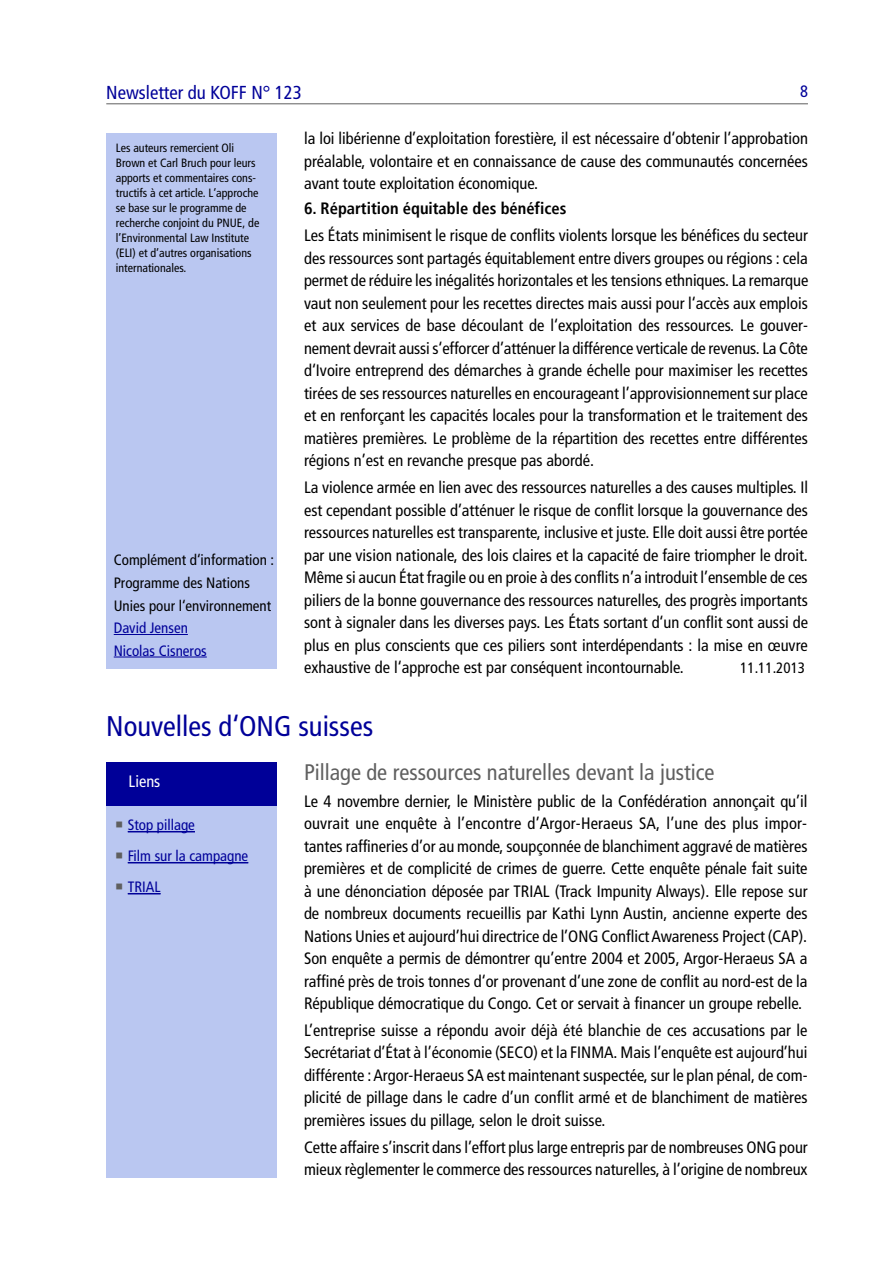
<style>
.page{position:relative;width:893px;height:1263px;background:#fff}
.page>*{position:absolute;margin:0;border:0;box-sizing:border-box;transform-origin:0 0}
.t1{font:condensed 28.5px "Frutiger";color:#009}
.t2{font:condensed 22.5px "Frutiger";color:#5f5f5f}
.t3{font:condensed 18.75px "Frutiger";color:#009}
.t4{font:condensed 16.5px/22.5px "Frutiger";color:#000;text-align:justify}
.t5{font:700 condensed 16.5px "Frutiger";color:#000}
.t6{font:condensed 16.5px "Frutiger";color:#fff}
.t7{font:condensed 16.5px "Frutiger";color:#009}
.t8{font:condensed 15px/22.5px "Frutiger";color:#000}
.t9{font:condensed 15px/31px "Frutiger";color:#009}
.t10{font:condensed 12px/15px "Frutiger";color:#000}
</style>
<div class="page">
<hr style="left:106px;top:103px;width:702px;height:1px;background:#5f5f5f">
<div style="left:106px;top:805px;width:170px;height:372px;background:#bac7f1"></div>
<div style="left:106px;top:763px;width:170px;height:42px;background:#000098"></div>
<div style="left:106px;top:133px;width:170px;height:535px;background:#bac7f1"></div>
<hr style="left:128px;top:831px;width:67px;height:1px;background:#009">
<hr style="left:128px;top:832px;width:67px;height:1px;background:#009">
<hr style="left:128px;top:862px;width:120px;height:1px;background:#009">
<hr style="left:128px;top:863px;width:120px;height:1px;background:#009">
<hr style="left:128px;top:893px;width:33px;height:1px;background:#009">
<hr style="left:128px;top:894px;width:33px;height:1px;background:#009">
<hr style="left:114px;top:634px;width:74px;height:1px;background:#009">
<hr style="left:114px;top:657px;width:93px;height:1px;background:#009">
<svg style="left:116px;top:822px;width:6px;height:6px"></svg>
<svg style="left:116px;top:853px;width:6px;height:6px"></svg>
<svg style="left:116px;top:884px;width:6px;height:6px"></svg>
<p class="t3" style="left:106px;top:82px;width:197px">Newsletter du KOFF N° 123</p>
<p class="t7" style="left:800px;top:82px;width:9px">8</p>
<p class="t10" style="left:116px;top:141px;width:145px">Les auteurs remercient Oli<br>Brown et Carl Bruch pour leurs apports et commentaires cons&shy;tructifs à cet article. L‘approche se base sur le programme de recherche conjoint du PNUE, de l’Environmental Law Institute (ELI) et d‘autres organisations internationales.</p>
<p class="t8" style="left:114px;top:549px;width:162px">Complément d‘information :<br>Programme des Nations<br>Unies pour l‘environnement</p>
<p class="t9" style="left:114px;top:617px;width:95px;line-height:22.5px">David Jensen<br>Nicolas Cisneros</p>
<p class="t4" style="left:304px;top:127px;width:505px">la loi libérienne d’exploitation forestière, il est nécessaire d‘obtenir l’approbation préalable, volontaire et en connaissance de cause des communautés concernées avant toute exploitation économique.</p>
<p class="t5" style="left:304px;top:199px;width:264px">6. Répartition équitable des bénéfices</p>
<p class="t4" style="left:304px;top:224px;width:506px">Les États minimisent le risque de conflits violents lorsque les bénéfices du secteur des ressources sont partagés équitablement entre divers groupes ou régions : cela permet de réduire les inégalités horizontales et les tensions ethniques. La remarque vaut non seulement pour les recettes directes mais aussi pour l‘accès aux emplois et aux services de base découlant de l‘exploitation des ressources. Le gouver&shy;nement devrait aussi s‘efforcer d’atténuer la différence verticale de revenus. La Côte d‘Ivoire entreprend des démarches à grande échelle pour maximiser les recettes tirées de ses ressources naturelles en encourageant l’approvisionnement sur place et en renforçant les capacités locales pour la transformation et le traitement des matières premières. Le problème de la répartition des recettes entre différentes régions n’est en revanche presque pas abordé.</p>
<p class="t4" style="left:304px;top:476px;width:505px">La violence armée en lien avec des ressources naturelles a des causes multiples. Il est cependant possible d’atténuer le risque de conflit lorsque la gouvernance des ressources naturelles est transparente, inclusive et juste. Elle doit aussi être portée par une vision nationale, des lois claires et la capacité de faire triompher le droit.<br>Même si aucun État fragile ou en proie à des conflits n’a introduit l’ensemble de ces piliers de la bonne gouvernance des ressources naturelles, des progrès importants sont à signaler dans les diverses pays. Les États sortant d‘un conflit sont aussi de plus en plus conscients que ces piliers sont interdépendants : la mise en œuvre exhaustive de l‘approche est par conséquent incontournable.</p>
<p class="t8" style="left:740px;top:657px;width:66px">11.11.2013</p>
<h1 class="t1" style="left:106px;top:709px;width:269px">Nouvelles d‘ONG suisses</h1>
<p class="t6" style="left:129px;top:771px;width:33px">Liens</p>
<p class="t9" style="left:128px;top:809px;width:122px">Stop pillage<br>Film sur la campagne<br>TRIAL</p>
<h2 class="t2" style="left:304px;top:759px;width:412px">Pillage de ressources naturelles devant la justice</h2>
<p class="t4" style="left:304px;top:790px;width:505px">Le 4 novembre dernier, le Ministère public de la Confédération annonçait qu’il ouvrait une enquête à l’encontre d’Argor-Heraeus SA, l’une des plus impor&shy;tantes raffineries d’or au monde, soupçonnée de blanchiment aggravé de matières premières et de complicité de crimes de guerre. Cette enquête pénale fait suite à une dénonciation déposée par TRIAL (Track Impunity Always). Elle repose sur de nombreux documents recueillis par Kathi Lynn Austin, ancienne experte des Nations Unies et aujourd’hui directrice de l’ONG Conflict Awareness Project (CAP).<br>Son enquête a permis de démontrer qu’entre 2004 et 2005, Argor-Heraeus SA a raffiné près de trois tonnes d‘or provenant d’une zone de conflit au nord-est de la République démocratique du Congo. Cet or servait à financer un groupe rebelle.</p>
<p class="t4" style="left:304px;top:1019px;width:505px">L’entreprise suisse a répondu avoir déjà été blanchie de ces accusations par le Secrétariat d’État à l’économie (SECO) et la FINMA. Mais l’enquête est aujourd’hui différente : Argor-Heraeus SA est maintenant suspectée, sur le plan pénal, de com&shy;plicité de pillage dans le cadre d’un conflit armé et de blanchiment de matières premières issues du pillage, selon le droit suisse.</p>
<p class="t4" style="left:304px;top:1136px;width:505px">Cette affaire s’inscrit dans l’effort plus large entrepris par de nombreuses ONG pour mieux règlementer le commerce des ressources naturelles, à l’origine de nombreux</p>
</div>
